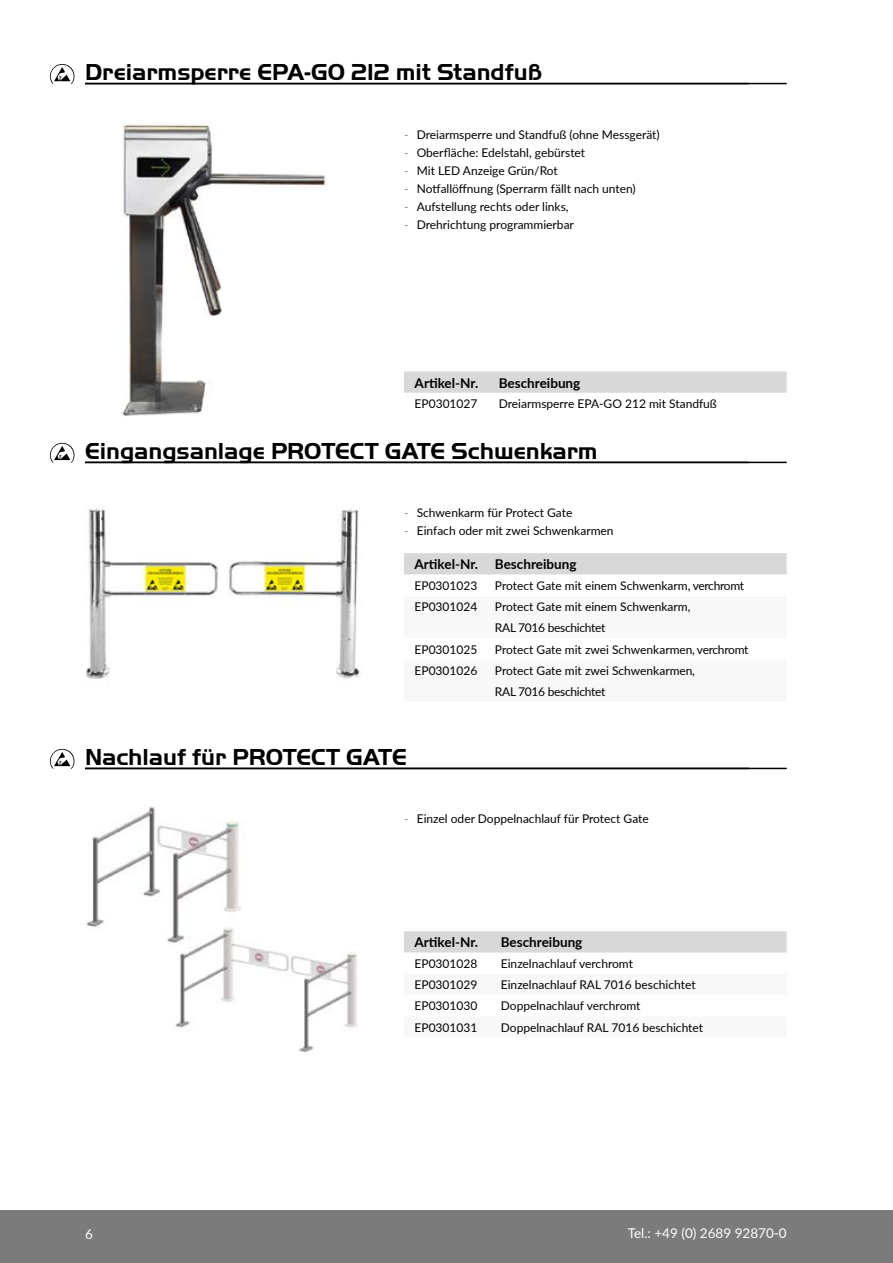
<style>
.page{position:relative;width:893px;height:1263px;background:#fff}
.page>*{position:absolute;margin:0;border:0;box-sizing:border-box;transform-origin:0 0}
.t1{font:700 24px "Handel Got D";color:#000}
.t2{font:700 13.5px "Lato";color:#000}
.t3{font:13.5px "Lato";color:#fff}
.t4{font:12px/21.3px "Lato";color:#000}
.s1{font-weight:300}
</style>
<div class="page">
<div style="left:0;top:1210px;width:893px;height:53px;background:#7c7b7b"></div>
<div style="left:404px;top:553px;width:383px;height:21px;background:#d8d8d8"></div>
<img style="left:85px;top:508px;width:275px;height:171px">
<div style="left:404px;top:931px;width:383px;height:21px;background:#d8d8d8"></div>
<img style="left:86px;top:806px;width:155px;height:137px">
<img style="left:171px;top:925px;width:187px;height:128px">
<hr style="left:85px;top:462px;width:702px;height:1px;background:#000">
<svg style="left:50px;top:443px;width:25px;height:20px"></svg>
<hr style="left:85px;top:768px;width:702px;height:1px;background:#000">
<svg style="left:50px;top:749px;width:25px;height:20px"></svg>
<img style="left:122px;top:123px;width:206px;height:293px">
<svg style="left:404px;top:371px;width:383px;height:22px;background:#d9d9d9"></svg>
<hr style="left:85px;top:83px;width:702px;height:1px;background:#000">
<svg style="left:50px;top:64px;width:25px;height:20px"></svg>
<h1 class="t1" style="left:85px;top:58px;width:459px">Dreiarmsperre EPA-GO 212 mit Standfuß</h1>
<p class="t4" style="left:404px;top:124px;width:257px"><span class="s1">-</span> Dreiarmsperre und Standfuß (ohne Messgerät)</p>
<p class="t4" style="left:404px;top:142px;width:183px"><span class="s1">-</span> Oberfläche: Edelstahl, gebürstet</p>
<p class="t4" style="left:404px;top:160px;width:155px"><span class="s1">-</span> Mit LED Anzeige Grün/Rot</p>
<p class="t4" style="left:404px;top:178px;width:233px"><span class="s1">-</span> Notfallöffnung (Sperrarm fällt nach unten)</p>
<p class="t4" style="left:404px;top:196px;width:166px"><span class="s1">-</span> Aufstellung rechts oder links,</p>
<p class="t4" style="left:404px;top:214px;width:171px"><span class="s1">-</span> Drehrichtung programmierbar</p>
<p class="t2" style="left:415px;top:373px;width:65px">Artikel-Nr.</p>
<p class="t2" style="left:499px;top:373px;width:83px">Beschreibung</p>
<p class="t4" style="left:415px;top:393px;width:64px">EP0301027</p>
<p class="t4" style="left:499px;top:393px;width:220px">Dreiarmsperre EPA-GO 212 mit Standfuß</p>
<h1 class="t1" style="left:85px;top:437px;width:514px">Eingangsanlage PROTECT GATE Schwenkarm</h1>
<p class="t4" style="left:404px;top:502px;width:170px"><span class="s1">-</span> Schwenkarm für Protect Gate</p>
<p class="t4" style="left:404px;top:520px;width:211px"><span class="s1">-</span> Einfach oder mit zwei Schwenkarmen</p>
<p class="t2" style="left:415px;top:554px;width:163px">Artikel-Nr. Beschreibung</p>
<p class="t4" style="left:415px;top:574px;width:64px">EP0301023</p>
<p class="t4" style="left:495px;top:574px;width:251px">Protect Gate mit einem Schwenkarm, verchromt</p>
<p class="t4" style="left:415px;top:596px;width:64px">EP0301024</p>
<p class="t4" style="left:495px;top:596px;width:197px">Protect Gate mit einem Schwenkarm,<br>RAL 7016 beschichtet</p>
<p class="t4" style="left:415px;top:638px;width:64px">EP0301025</p>
<p class="t4" style="left:495px;top:638px;width:255px">Protect Gate mit zwei Schwenkarmen, verchromt</p>
<p class="t4" style="left:415px;top:659px;width:64px">EP0301026</p>
<p class="t4" style="left:495px;top:659px;width:201px">Protect Gate mit zwei Schwenkarmen,<br>RAL 7016 beschichtet</p>
<h1 class="t1" style="left:85px;top:743px;width:323px">Nachlauf für PROTECT GATE</h1>
<p class="t4" style="left:404px;top:808px;width:246px"><span class="s1">-</span> Einzel oder Doppelnachlauf für Protect Gate</p>
<p class="t2" style="left:415px;top:932px;width:65px">Artikel-Nr.</p>
<p class="t2" style="left:501px;top:932px;width:83px">Beschreibung</p>
<p class="t4" style="left:415px;top:952px;width:64px">EP0301028</p>
<p class="t4" style="left:501px;top:952px;width:134px">Einzelnachlauf verchromt</p>
<p class="t4" style="left:415px;top:974px;width:64px">EP0301029</p>
<p class="t4" style="left:501px;top:974px;width:196px">Einzelnachlauf RAL 7016 beschichtet</p>
<p class="t4" style="left:415px;top:995px;width:64px">EP0301030</p>
<p class="t4" style="left:501px;top:995px;width:141px">Doppelnachlauf verchromt</p>
<p class="t4" style="left:415px;top:1016px;width:64px">EP0301031</p>
<p class="t4" style="left:501px;top:1016px;width:204px">Doppelnachlauf RAL 7016 beschichtet</p>
<p class="t3" style="left:85px;top:1224px;width:9px">6</p>
<p class="t3" style="left:628px;top:1224px;width:160px">Tel.: +49 (0) 2689 92870-0</p>
</div>
